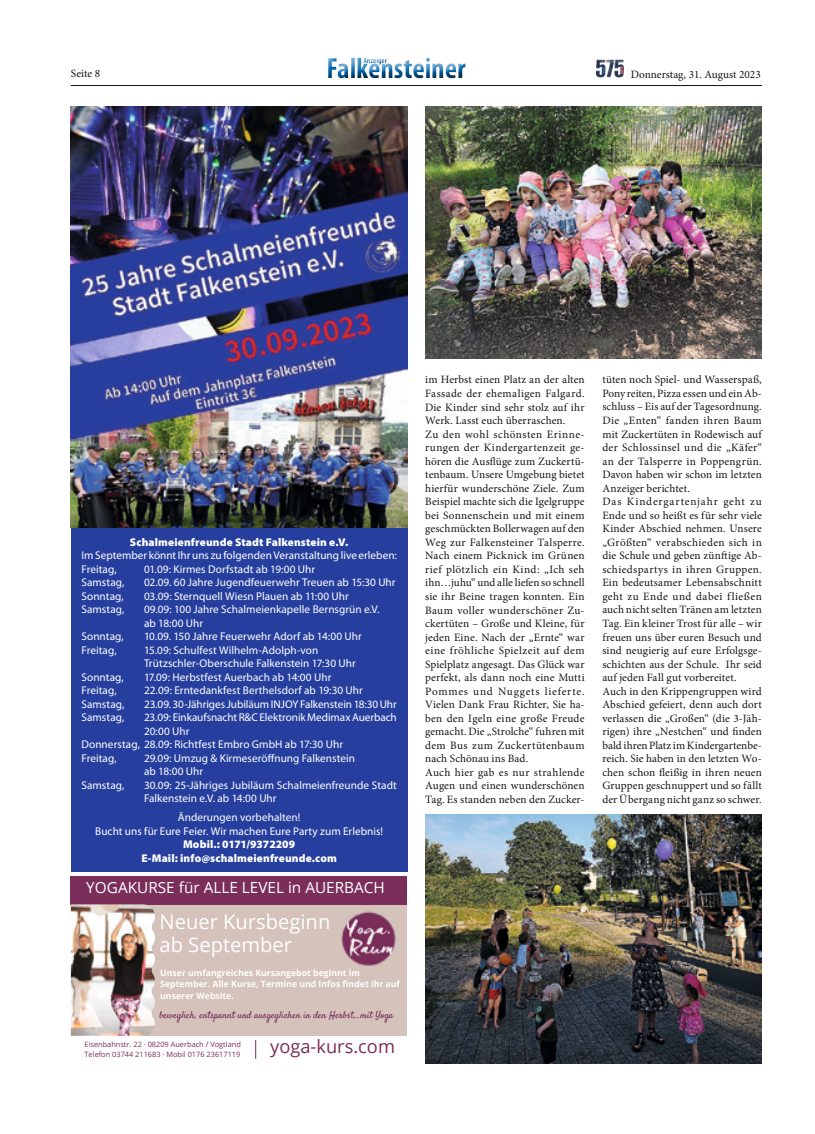
<style>
.page{position:relative;width:815px;height:1134px;background:#fff}
.page>*{position:absolute;margin:0;border:0;box-sizing:border-box;transform-origin:0 0}
.t1{font:700 condensed 29.38px "Myriad Pro";color:#0067b0}
.t2{font:20.12px/23.8px "Open Sans";color:#fff}
.t3{font:18.25px "Open Sans";color:#7a2e59}
.t4{font:15.38px "Open Sans";color:#fff}
.t5{font:11.25px/13.5px "Minion Pro";letter-spacing:.015em;color:#151616}
.t6{font:11.25px/13.5px "Myriad Pro";color:#fff}
.t7{font:900 11.25px/13.5px "Myriad Pro";letter-spacing:.01em;color:#fff;text-align:center}
.t8{font:9.88px "Satisfy";color:#762854}
.t9{font:700 8.75px/11.6px "Open Sans";color:#fff}
.t10{font:700 condensed 7.75px "Myriad Pro";color:#0067b0}
.t11{font:7.38px/9.9px "Open Sans";color:#7a2e59}
</style>
<div class="page">
<hr style="left:71px;top:85px;width:691px;height:1px;background:#151616">
<div style="left:322px;top:50px;width:156px;height:36px;background:#fff"></div>
<div style="left:322px;top:53px;width:152px;height:33px;background:#151616;opacity:.75"></div>
<img style="left:596px;top:60px;width:23px;height:18px">
<img style="left:425px;top:106px;width:337px;height:253px">
<img style="left:425px;top:815px;width:337px;height:248px">
<div style="left:71px;top:106px;width:336px;height:765px;background:#263f9f"></div>
<img style="left:71px;top:106px;width:336px;height:421px">
<div style="left:145px;top:904px;width:262px;height:132px;background:#d4c2bb"></div>
<svg style="left:255px;top:1040px;width:1px;height:19px"></svg>
<div style="left:71px;top:876px;width:336px;height:28px;background:#7a2e59"></div>
<img style="left:330px;top:904px;width:77px;height:62px">
<img style="left:71px;top:904px;width:84px;height:132px">
<p class="t10" style="left:363px;top:56px;width:25px">Anzeiger</p>
<h1 class="t1" style="left:326px;top:50px;width:141px">Falkensteiner</h1>
<p class="t5" style="left:71px;top:67px;width:31px">Seite 8</p>
<p class="t5" style="left:631px;top:67px;width:132px">Donnerstag, 31. August 2023</p>
<p class="t7" style="left:130px;top:535px;width:220px">Schalmeienfreunde Stadt Falkenstein e.V.</p>
<p class="t6" style="left:81px;top:549px;width:317px">Im September könnt Ihr uns zu folgenden Veranstaltung live erleben:<br>Freitag,</p>
<p class="t6" style="left:144px;top:562px;width:173px">01.09: Kirmes Dorfstadt ab 19:00 Uhr</p>
<p class="t6" style="left:81px;top:576px;width:45px">Samstag,</p>
<p class="t6" style="left:144px;top:576px;width:253px">02.09. 60 Jahre Jugendfeuerwehr Treuen ab 15:30 Uhr</p>
<p class="t6" style="left:81px;top:589px;width:44px">Sonntag,</p>
<p class="t6" style="left:144px;top:589px;width:206px">03.09: Sternquell Wiesn Plauen ab 11:00 Uhr</p>
<p class="t6" style="left:81px;top:603px;width:45px">Samstag,</p>
<p class="t6" style="left:144px;top:603px;width:237px">09.09: 100 Jahre Schalmeienkapelle Bernsgrün e.V. ab 18:00 Uhr</p>
<p class="t6" style="left:81px;top:630px;width:44px">Sonntag,</p>
<p class="t6" style="left:144px;top:630px;width:219px">10.09. 150 Jahre Feuerwehr Adorf ab 14:00 Uhr</p>
<p class="t6" style="left:81px;top:643px;width:37px">Freitag,</p>
<p class="t6" style="left:144px;top:643px;width:213px">15.09: Schulfest Wilhelm-Adolph-von<br>Trützschler-Oberschule Falkenstein 17:30 Uhr</p>
<p class="t6" style="left:81px;top:670px;width:44px">Sonntag,</p>
<p class="t6" style="left:144px;top:670px;width:189px">17.09: Herbstfest Auerbach ab 14:00 Uhr</p>
<p class="t6" style="left:81px;top:684px;width:37px">Freitag,</p>
<p class="t6" style="left:144px;top:684px;width:220px">22.09: Erntedankfest Berthelsdorf ab 19:30 Uhr</p>
<p class="t6" style="left:81px;top:697px;width:45px">Samstag,</p>
<p class="t6" style="left:144px;top:697px;width:254px">23.09. 30-Jähriges Jubiläum INJOY Falkenstein 18:30 Uhr</p>
<p class="t6" style="left:81px;top:711px;width:45px">Samstag,</p>
<p class="t6" style="left:144px;top:711px;width:254px">23.09: Einkaufsnacht R&amp;C Elektronik Medimax Auerbach</p>
<p class="t6" style="left:144px;top:724px;width:47px">20:00 Uhr</p>
<p class="t6" style="left:81px;top:738px;width:263px">Donnerstag, 28.09: Richtfest Embro GmbH ab 17:30 Uhr</p>
<p class="t6" style="left:81px;top:751px;width:37px">Freitag,</p>
<p class="t6" style="left:144px;top:751px;width:213px">29.09: Umzug &amp; Kirmeseröffnung Falkenstein ab 18:00 Uhr</p>
<p class="t6" style="left:81px;top:778px;width:45px">Samstag,</p>
<p class="t6" style="left:144px;top:778px;width:254px">30.09: 25-Jähriges Jubiläum Schalmeienfreunde Stadt<br>Falkenstein e.V. ab 14:00 Uhr</p>
<p class="t6" style="left:95px;top:810px;width:289px;text-align:center">Änderungen vorbehalten!<br>Bucht uns für Eure Feier. Wir machen Eure Party zum Erlebnis!</p>
<p class="t7" style="left:141px;top:837px;width:197px">Mobil.: 0171/9372209<br>E-Mail: info@schalmeienfreunde.com</p>
<h3 class="t4" style="left:86px;top:877px;width:300px">YOGAKURSE für ALLE LEVEL in AUERBACH</h3>
<h2 class="t2" style="left:160px;top:909px;width:172px">Neuer Kursbeginn ab September</h2>
<p class="t9" style="left:160px;top:966px;width:241px">Unser umfangreiches Kursangebot beginnt im<br>September. Alle Kurse, Termine und Infos findet ihr auf unserer Website.</p>
<p class="t8" style="left:160px;top:1008px;width:235px">beweglich, entspannt und ausgeglichen in den Herbst...mit Yoga</p>
<p class="t11" style="left:85px;top:1039px;width:158px">Eisenbahnstr. 22 · 08209 Auerbach / Vogtland<br>Telefon 03744 211683 · Mobil 0176 23617119</p>
<h3 class="t3" style="left:270px;top:1034px;width:126px">yoga-kurs.com</h3>
<p class="t5" style="left:425px;top:373px;width:161px">im Herbst einen Platz an der alten<br>Fassade der ehemaligen Falgard.<br>Die Kinder sind sehr stolz auf ihr<br>Werk. Lasst euch überraschen.<br>Zu den wohl schönsten Erinne&shy;rungen der Kindergartenzeit ge&shy;hören die Ausflüge zum Zuckertü&shy;tenbaum. Unsere Umgebung bietet hierfür wunderschöne Ziele. Zum<br>Beispiel machte sich die Igelgruppe bei Sonnenschein und mit einem geschmückten Bollerwagen auf den<br>Weg zur Falkensteiner Talsperre.<br>Nach einem Picknick im Grünen rief plötzlich ein Kind: „Ich seh ihn…juhu“ und alle liefen so schnell sie ihr Beine tragen konnten. Ein<br>Baum voller wunderschöner Zu&shy;ckertüten – Große und Kleine, für jeden Eine. Nach der „Ernte“ war eine fröhliche Spielzeit auf dem<br>Spielplatz angesagt. Das Glück war perfekt, als dann noch eine Mutti<br>Pommes und Nuggets lieferte.<br>Vielen Dank Frau Richter, Sie ha&shy;ben den Igeln eine große Freude gemacht. Die „Strolche“ fuhren mit dem Bus zum Zuckertütenbaum nach Schönau ins Bad.<br>Auch hier gab es nur strahlende<br>Augen und einen wunderschönen<br>Tag. Es standen neben den Zucker-</p>
<p class="t5" style="left:602px;top:373px;width:161px">tüten noch Spiel- und Wasserspaß,<br>Pony reiten, Pizza essen und ein Ab&shy;schluss – Eis auf der Tagesordnung.<br>Die „Enten“ fanden ihren Baum mit Zuckertüten in Rodewisch auf der Schlossinsel und die „Käfer“ an der Talsperre in Poppengrün.<br>Davon haben wir schon im letzten<br>Anzeiger berichtet.<br>Das Kindergartenjahr geht zu<br>Ende und so heißt es für sehr viele<br>Kinder Abschied nehmen. Unsere „Größten“ verabschieden sich in die Schule und geben zünftige Ab&shy;schiedspartys in ihren Gruppen.<br>Ein bedeutsamer Lebensabschnitt geht zu Ende und dabei fließen auch nicht selten Tränen am letzten<br>Tag. Ein kleiner Trost für alle – wir freuen uns über euren Besuch und sind neugierig auf eure Erfolgsge&shy;schichten aus der Schule. Ihr seid auf jeden Fall gut vorbereitet.<br>Auch in den Krippengruppen wird<br>Abschied gefeiert, denn auch dort verlassen die „Großen“ (die 3-Jäh&shy;rigen) ihre „Nestchen“ und finden bald ihren Platz im Kindergartenbe&shy;reich. Sie haben in den letzten Wo&shy;chen schon fleißig in ihren neuen<br>Gruppen geschnuppert und so fällt der Übergang nicht ganz so schwer.</p>
</div>
